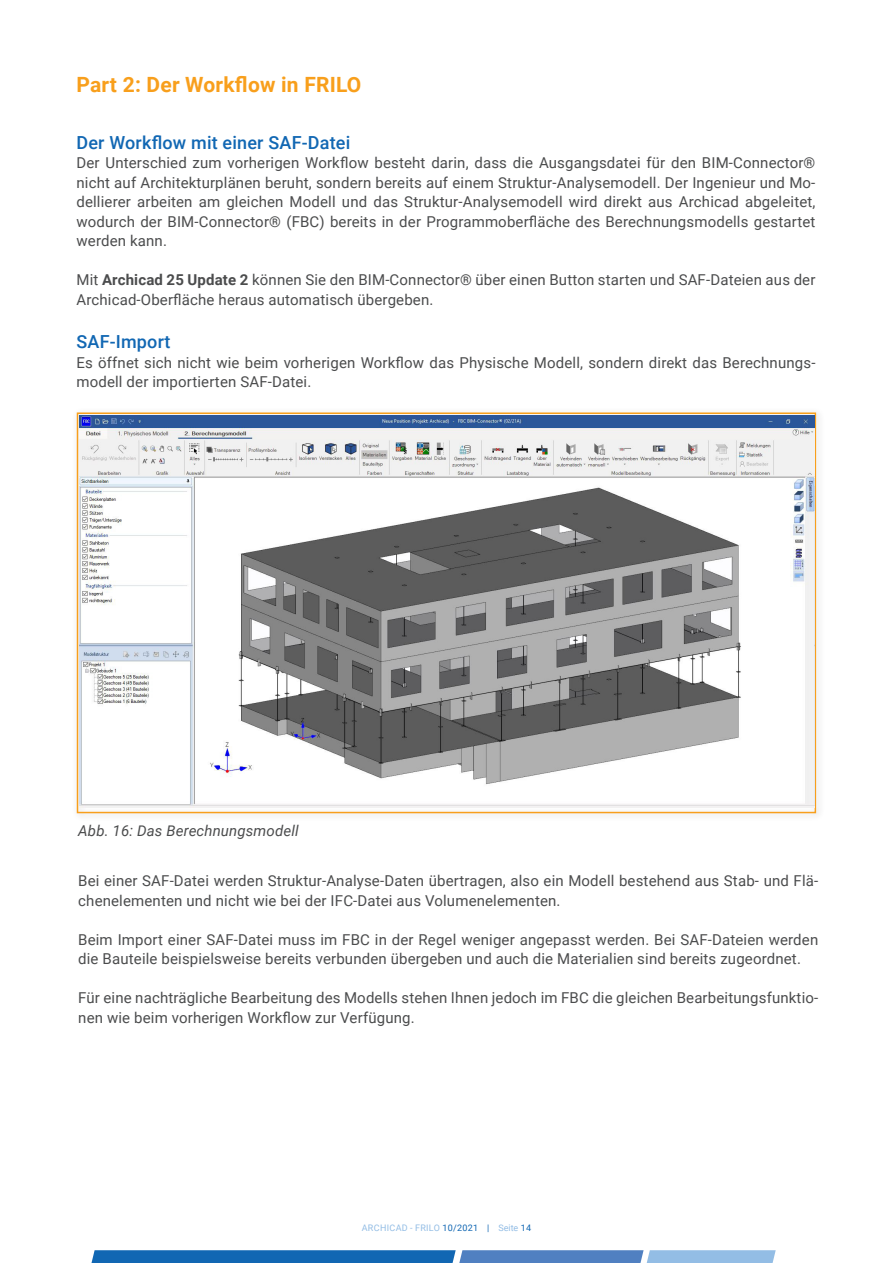
<style>
.page{position:relative;width:893px;height:1263px;background:#fff}
.page>*{position:absolute;margin:0;border:0;box-sizing:border-box;transform-origin:0 0}
.t1{font:700 21px "Roboto";letter-spacing:.01em;color:#f89f1c}
.t2{font:500 18px "Roboto";letter-spacing:.01em;color:#1167b3}
.t3{font:15px/19.5px "Roboto";letter-spacing:.01em;color:#4b4c4d}
.t4{font:italic 15px "Roboto";letter-spacing:.01em;color:#4b4c4d}
.t5{font:9px "Roboto";letter-spacing:.035em;color:#93bde5}
.s1{font-weight:700}
.s2{color:#1167b3}
</style>
<div class="page">
<svg style="left:91px;top:1250px;width:685px;height:13px;background:#4283c2"></svg>
<div style="left:71px;top:407px;width:754px;height:415px;background:#231f20;opacity:.25"></div>
<div style="left:77px;top:412px;width:739px;height:401px;border:2px solid #f89f1c"></div>
<img style="left:79px;top:415px;width:735px;height:392px">
<h1 class="t1" style="left:76px;top:70px;width:286px">Part 2: Der Workflow in FRILO</h1>
<p class="t2" style="left:76px;top:130px;width:275px">Der Workflow mit einer SAF-Datei</p>
<p class="t3" style="left:76px;top:153px;width:740px;text-align:justify">Der Unterschied zum vorherigen Workflow besteht darin, dass die Ausgangsdatei für den BIM-Connector® nicht auf Architekturplänen beruht, sondern bereits auf einem Struktur-Analysemodell. Der Ingenieur und Mo&shy;dellierer arbeiten am gleichen Modell und das Struktur-Analysemodell wird direkt aus Archicad abgeleitet, wodurch der BIM-Connector® (FBC) bereits in der Programmoberfläche des Berechnungsmodells gestartet werden kann.</p>
<p class="t3" style="left:76px;top:270px;width:740px">Mit <span class="s1">Archicad 25 Update 2</span> können Sie den BIM-Connector® über einen Button starten und SAF-Dateien aus der<br>Archicad-Oberfläche heraus automatisch übergeben.</p>
<p class="t2" style="left:76px;top:329px;width:96px">SAF-Import</p>
<p class="t3" style="left:76px;top:352px;width:740px">Es öffnet sich nicht wie beim vorherigen Workflow das Physische Modell, sondern direkt das Berechnungs&shy;modell der importierten SAF-Datei.</p>
<p class="t4" style="left:78px;top:820px;width:222px">Abb. 16: Das Berechnungsmodell</p>
<p class="t3" style="left:78px;top:870px;width:741px">Bei einer SAF-Datei werden Struktur-Analyse-Daten übertragen, also ein Modell bestehend aus Stab- und Flä&shy;chenelementen und nicht wie bei der IFC-Datei aus Volumenelementen.</p>
<p class="t3" style="left:78px;top:929px;width:741px">Beim Import einer SAF-Datei muss im FBC in der Regel weniger angepasst werden. Bei SAF-Dateien werden die Bauteile beispielsweise bereits verbunden übergeben und auch die Materialien sind bereits zugeordnet.</p>
<p class="t3" style="left:78px;top:987px;width:742px">Für eine nachträgliche Bearbeitung des Modells stehen Ihnen jedoch im FBC die gleichen Bearbeitungsfunktio&shy;nen wie beim vorherigen Workflow zur Verfügung.</p>
<p class="t5" style="left:362px;top:1221px;width:171px">ARCHICAD - FRILO <span class="s2">10/2021 |</span> Seite <span class="s2">14</span></p>
</div>
